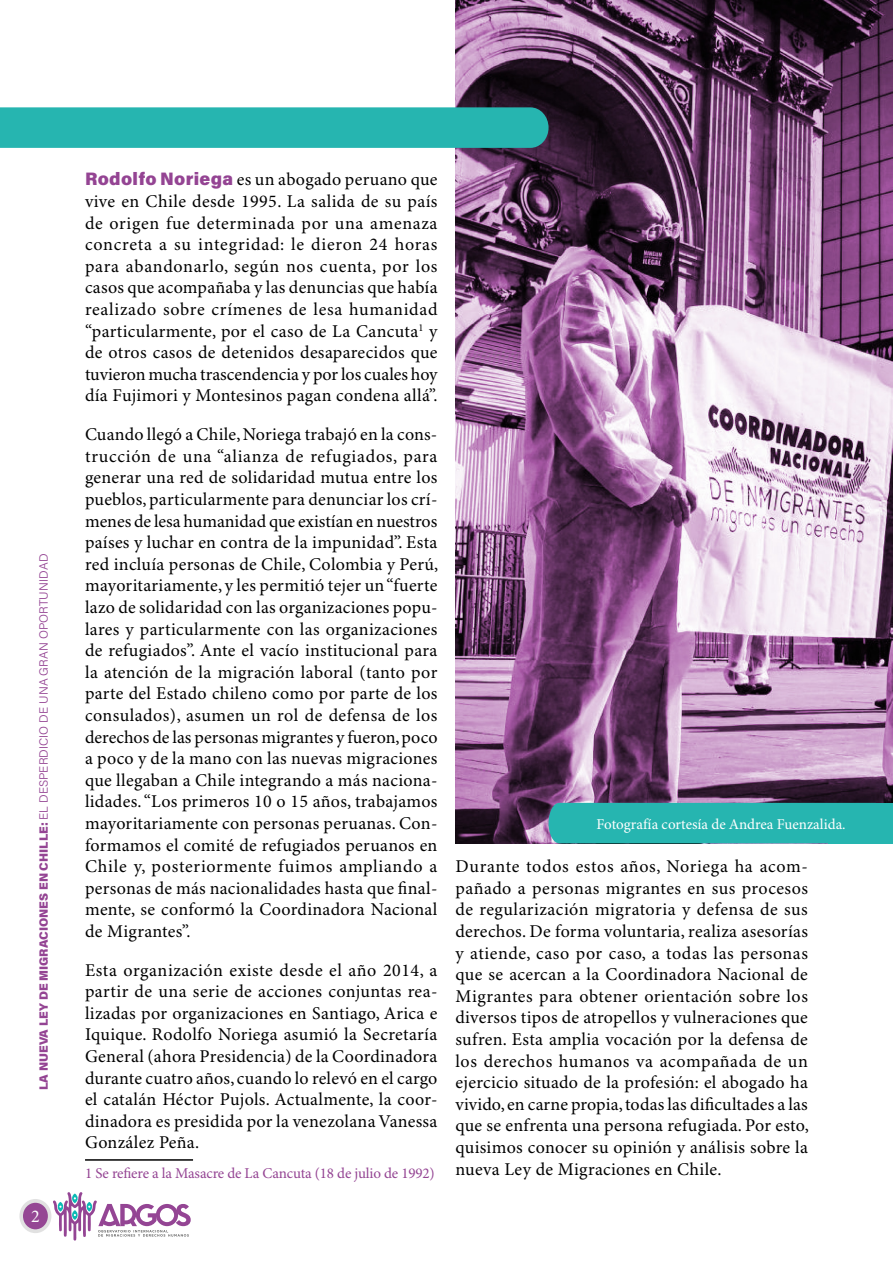
<style>
.page{position:relative;width:893px;height:1263px;background:#fff}
.page>*{position:absolute;margin:0;border:0;box-sizing:border-box;transform-origin:0 0}
.t1{font:18px/21.6px "Minion Pro";letter-spacing:.015em;color:#000;text-align:justify}
.t2{font:18px "Minion Pro";color:#fff}
.t3{font:15px "Minion Pro";letter-spacing:-.01em;color:#944493}
.t4{font:15px "Minion Pro";color:#fff}
.t5{font:12px "Acumin Variable Concept";letter-spacing:.01em;color:#944493}
.s1{font-family:"Acumin Variable Concept";color:#944493}
</style>
<div class="page">
<svg style="left:19px;top:1199px;width:32px;height:34px"></svg>
<div style="left:23px;top:1203px;width:25px;height:26px;background:#954794;border-radius:50%"></div>
<svg style="left:53px;top:1192px;width:138px;height:48px"></svg>
<hr style="left:85px;top:1159px;width:108px;height:2px;background:#000">
<img style="left:455px;top:1px;width:438px;height:842px">
<div style="left:0;top:107px;width:549px;height:41px;background:#26b5b0"></div>
<div style="left:549px;top:803px;width:279px;height:40px;background:#26b5b0"></div>
<div style="left:828px;top:803px;width:65px;height:40px;background:#26b5b0"></div>
<p class="t5" style="left:35px;top:1090px;width:538px;rotate:-90deg">LA NUEVA LEY DE MIGRACIONES EN CHILLE: EL DESPERDICIO DE UNA GRAN OPORTUNIDAD</p>
<p class="t2" style="left:31px;top:1205px;width:10px">2</p>
<p class="t1" style="left:85px;top:170px;width:354px"><span class="s1">Rodolfo Noriega</span> es un abogado peruano que vive en Chile desde 1995. La salida de su país de origen fue determinada por una amenaza concreta a su integridad: le dieron 24 horas para abandonarlo, según nos cuenta, por los casos que acompañaba y las denuncias que había realizado sobre crímenes de lesa humanidad “particularmente, por el caso de La Cancuta<sup>1</sup> y de otros casos de detenidos desaparecidos que tuvieron mucha trascendencia y por los cuales hoy día Fujimori y Montesinos pagan condena allá”.</p>
<p class="t1" style="left:85px;top:424px;width:355px">Cuando llegó a Chile, Noriega trabajó en la cons&shy;trucción de una “alianza de refugiados, para generar una red de solidaridad mutua entre los pueblos, particularmente para denunciar los crí&shy;menes de lesa humanidad que existían en nuestros países y luchar en contra de la impunidad”. Esta red incluía personas de Chile, Colombia y Perú, mayoritariamente, y les permitió tejer un “fuerte lazo de solidaridad con las organizaciones popu&shy;lares y particularmente con las organizaciones de refugiados”. Ante el vacío institucional para la atención de la migración laboral (tanto por parte del Estado chileno como por parte de los consulados), asumen un rol de defensa de los derechos de las personas migrantes y fueron, poco a poco y de la mano con las nuevas migraciones que llegaban a Chile integrando a más naciona&shy;lidades. “Los primeros 10 o 15 años, trabajamos mayoritariamente con personas peruanas. Con&shy;formamos el comité de refugiados peruanos en Chile y, posteriormente fuimos ampliando a personas de más nacionalidades hasta que final&shy;mente, se conformó la Coordinadora Nacional de Migrantes”.</p>
<p class="t1" style="left:85px;top:960px;width:354px">Esta organización existe desde el año 2014, a partir de una serie de acciones conjuntas rea&shy;lizadas por organizaciones en Santiago, Arica e Iquique. Rodolfo Noriega asumió la Secretaría General (ahora Presidencia) de la Coordinadora durante cuatro años, cuando lo relevó en el cargo el catalán Héctor Pujols. Actualmente, la coor&shy;dinadora es presidida por la venezolana Vanessa González Peña.</p>
<p class="t3" style="left:85px;top:1164px;width:351px">1 Se refiere a la Masacre de La Cancuta (18 de julio de 1992)</p>
<p class="t4" style="left:597px;top:815px;width:251px">Fotografía cortesía de Andrea Fuenzalida.</p>
<p class="t1" style="left:455px;top:856px;width:355px">Durante todos estos años, Noriega ha acom&shy;pañado a personas migrantes en sus procesos de regularización migratoria y defensa de sus derechos. De forma voluntaria, realiza asesorías y atiende, caso por caso, a todas las personas que se acercan a la Coordinadora Nacional de Migrantes para obtener orientación sobre los diversos tipos de atropellos y vulneraciones que sufren. Esta amplia vocación por la defensa de los derechos humanos va acompañada de un ejercicio situado de la profesión: el abogado ha vivido, en carne propia, todas las dificultades a las que se enfrenta una persona refugiada. Por esto, quisimos conocer su opinión y análisis sobre la nueva Ley de Migraciones en Chile.</p>
</div>
